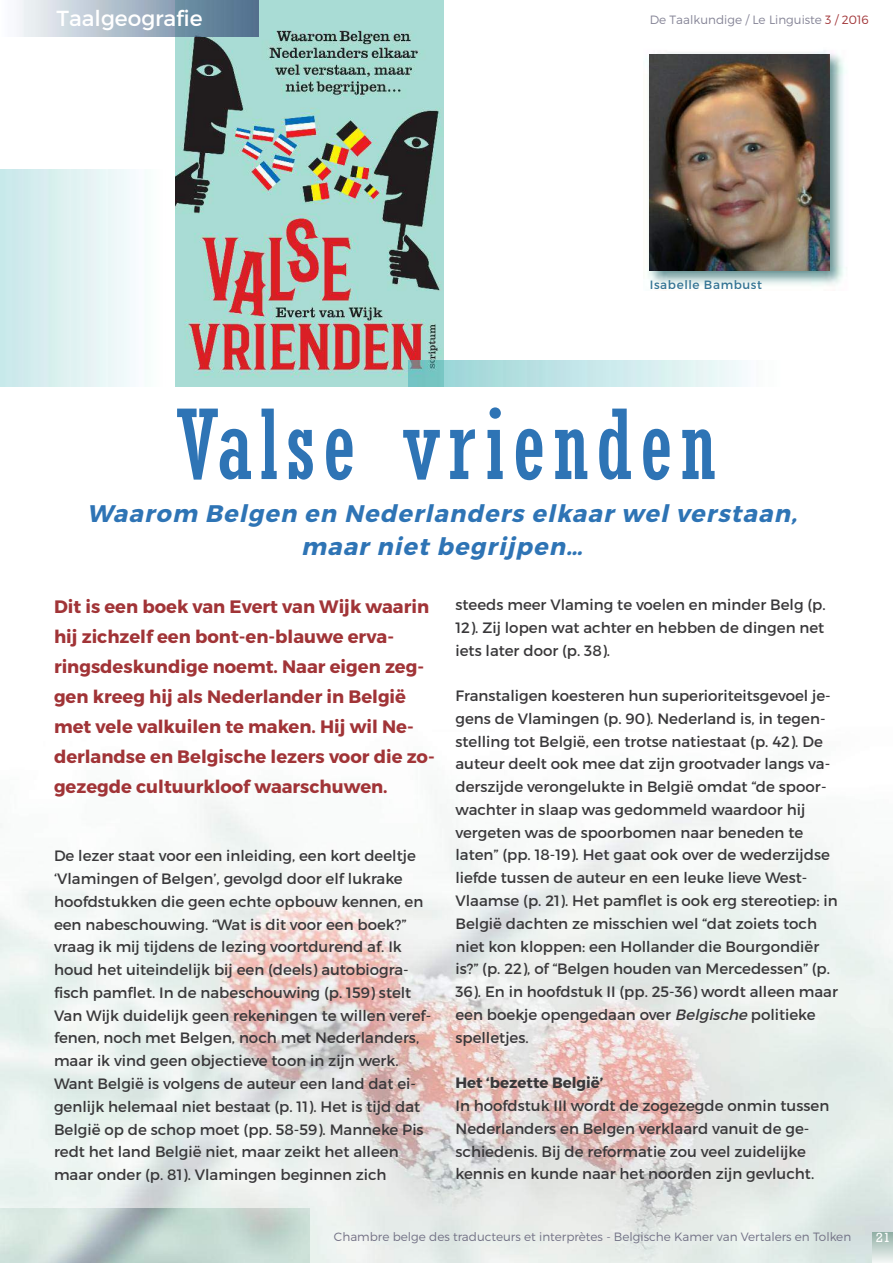
<style>
.page{position:relative;width:893px;height:1263px;background:#fff}
.page>*{position:absolute;margin:0;border:0;box-sizing:border-box;transform-origin:0 0}
.t1{font:condensed 95.7px "Rockwell";letter-spacing:.075em;color:#2e74b5}
.t2{font:italic 700 24px/33px "Montserrat";color:#2e74b5;text-align:center}
.t3{font:21.75px "Montserrat";color:#fff}
.t4{font:700 18px/30px "Montserrat";color:#a13437}
.t5{font:15px/22.8px "Montserrat";color:#39383a}
.t6{font:700 15px "Montserrat";color:#39383a}
.t7{font:13.5px "Rockwell";color:#fff}
.t8{font:300 12px "Montserrat";color:#717084}
.t9{font:300 12px "Montserrat";color:#858496}
.t10{font:12px "Montserrat";letter-spacing:.05em;color:#337393}
.s1{color:#a13437}
.s2{font-style:italic}
</style>
<div class="page">
<img style="left:0;top:967px;width:893px;height:296px">
<img style="left:0;top:1209px;width:310px;height:54px">
<svg style="left:873px;top:1232px;width:20px;height:31px"></svg>
<img style="left:0;top:798px;width:893px;height:169px">
<img style="left:648px;top:50px;width:197px;height:236px">
<img style="left:650px;top:54px;width:180px;height:217px">
<img style="left:176px;top:0;width:268px;height:387px">
<img style="left:19px;top:0;width:240px;height:36px">
<img style="left:408px;top:361px;width:334px;height:25px">
<h3 class="t3" style="left:56px;top:10px;width:148px">Taalgeografie</h3>
<p class="t9" style="left:650px;top:15px;width:220px">De Taalkundige / Le Linguiste <span class="s1">3 / 2016</span></p>
<p class="t10" style="left:650px;top:280px;width:114px">Isabelle Bambust</p>
<h1 class="t1" style="left:176px;top:390px;width:542px">Valse vrienden</h1>
<h2 class="t2" style="left:87px;top:498px;width:716px">Waarom Belgen en Nederlanders elkaar wel verstaan, maar niet begrijpen…</h2>
<p class="t4" style="left:54px;top:593px;width:382px">Dit is een boek van Evert van Wijk waarin hij zichzelf een bont-en-blauwe erva&shy;ringsdeskundige noemt. Naar eigen zeg&shy;gen kreeg hij als Nederlander in België met vele valkuilen te maken. Hij wil Ne&shy;derlandse en Belgische lezers voor die zo&shy;gezegde cultuurkloof waarschuwen.</p>
<p class="t5" style="left:54px;top:846px;width:379px">De lezer staat voor een inleiding, een kort deeltje ‘Vlamingen of Belgen’, gevolgd door elf lukrake hoofdstukken die geen echte opbouw kennen, en een nabeschouwing. “Wat is dit voor een boek?” vraag ik mij tijdens de lezing voortdurend af. Ik houd het uiteindelijk bij een (deels) autobiogra&shy;fisch pamflet. In de nabeschouwing (p. 159) stelt Van Wijk duidelijk geen rekeningen te willen veref&shy;fenen, noch met Belgen, noch met Nederlanders, maar ik vind geen objectieve toon in zijn werk.<br>Want België is volgens de auteur een land dat ei&shy;genlijk helemaal niet bestaat (p. 11). Het is tijd dat België op de schop moet (pp. 58-59). Manneke Pis redt het land België niet, maar zeikt het alleen maar onder (p. 81). Vlamingen beginnen zich</p>
<p class="t5" style="left:455px;top:594px;width:372px;text-align:justify">steeds meer Vlaming te voelen en minder Belg (p.<br>12). Zij lopen wat achter en hebben de dingen net iets later door (p. 38).</p>
<p class="t5" style="left:455px;top:685px;width:384px">Franstaligen koesteren hun superioriteitsgevoel je&shy;gens de Vlamingen (p. 90). Nederland is, in tegen&shy;stelling tot België, een trotse natiestaat (p. 42). De auteur deelt ook mee dat zijn grootvader langs va&shy;derszijde verongelukte in België omdat “de spoor&shy;wachter in slaap was gedommeld waardoor hij vergeten was de spoorbomen naar beneden te laten” (pp. 18-19). Het gaat ook over de wederzijdse liefde tussen de auteur en een leuke lieve West-Vlaamse (p. 21). Het pamflet is ook erg stereotiep: in België dachten ze misschien wel “dat zoiets toch niet kon kloppen: een Hollander die Bourgondiër is?” (p. 22), of “Belgen houden van Mercedessen” (p.<br>36). En in hoofdstuk II (pp. 25-36) wordt alleen maar een boekje opengedaan over <span class="s2">Belgische</span>politieke spelletjes.</p>
<p class="t6" style="left:455px;top:1077px;width:150px">Het ‘bezette België’</p>
<p class="t5" style="left:455px;top:1095px;width:375px">In hoofdstuk III wordt de zogezegde onmin tussen Nederlanders en Belgen verklaard vanuit de ge&shy;schiedenis. Bij de reformatie zou veel zuidelijke kennis en kunde naar het noorden zijn gevlucht.</p>
<p class="t8" style="left:334px;top:1232px;width:519px">Chambre belge des traducteurs et interprètes - Belgische Kamer van Vertalers en Tolken</p>
<p class="t7" style="left:876px;top:1229px;width:16px">21</p>
</div>
